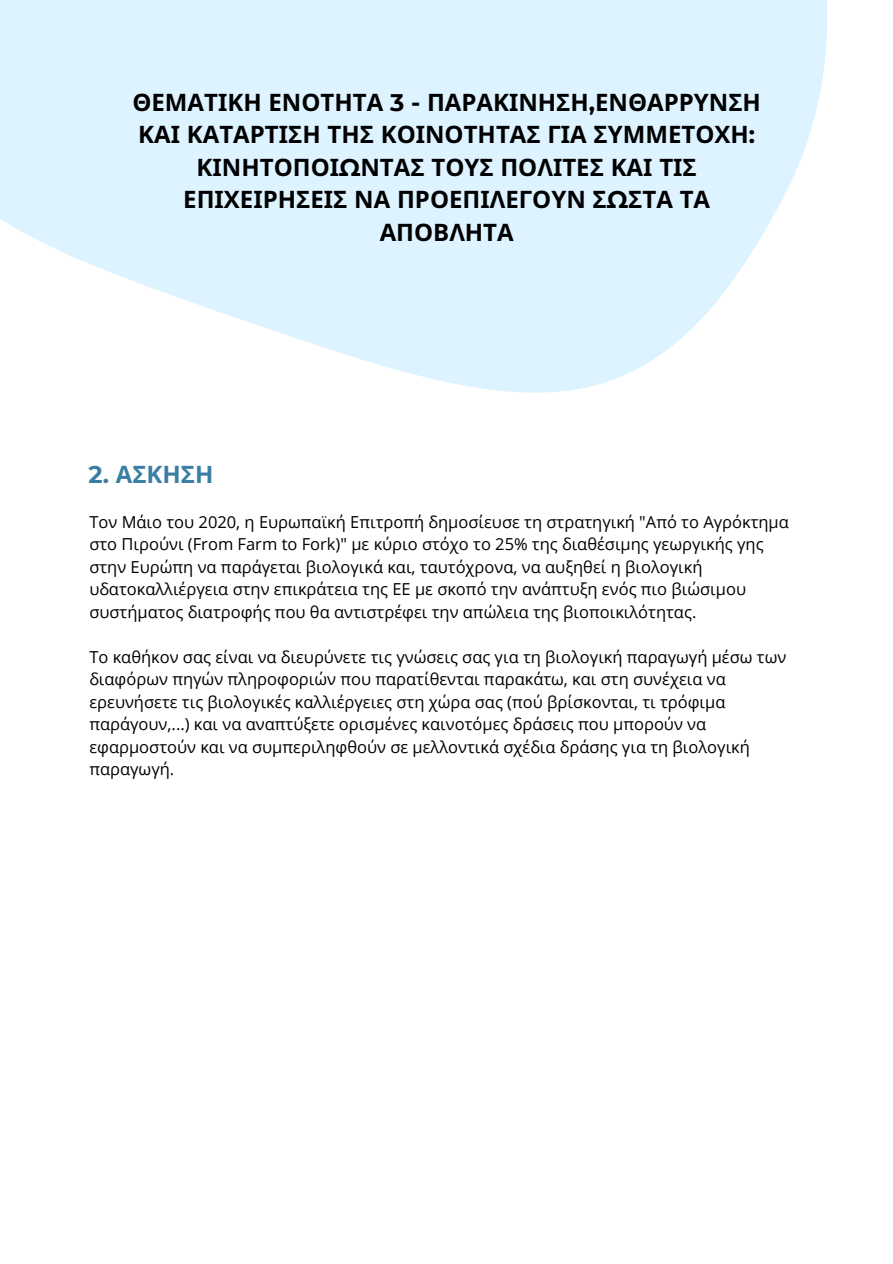
<style>
.page{position:relative;width:893px;height:1264px;background:#fff}
.page>*{position:absolute;margin:0;border:0;box-sizing:border-box;transform-origin:0 0}
.t1{font:700 24px/32.5px "Noto Sans";color:#000;text-align:center}
.t2{font:700 24px "Noto Sans";color:#3a7ea3}
.t3{font:16.5px/22.5px "Open Sans";color:#000}
.s1{font-family:"Montserrat"}
</style>
<div class="page">
<svg style="left:0;top:0;width:828px;height:393px;fill:#ddf3ff"></svg>
<p class="t1" style="left:132px;top:85px;width:630px">ΘΕΜΑΤΙΚΗ ΕΝΟΤΗΤΑ <span class="s1">3 -</span> ΠΑΡΑΚΙΝΗΣΗ<span class="s1">,</span>ΕΝΘΑΡΡΥΝΣΗ ΚΑΙ ΚΑΤΑΡΤΙΣΗ ΤΗΣ ΚΟΙΝΟΤΗΤΑΣ ΓΙΑ ΣΥΜΜΕΤΟΧΗ<span class="s1">:<br></span>ΚΙΝΗΤΟΠΟΙ<span class="s1">Ω</span>ΝΤΑΣ ΤΟΥΣ ΠΟΛΙΤΕΣ ΚΑΙ ΤΙΣ ΕΠΙΧΕΙΡΗΣΕΙΣ ΝΑ ΠΡΟΕΠΙΛΕΓΟΥΝ Σ<span class="s1">Ω</span>ΣΤΑ ΤΑ ΑΠΟΒΛΗΤΑ</p>
<p class="t2" style="left:89px;top:457px;width:126px"><span class="s1">2.</span> ΑΣΚΗΣΗ</p>
<p class="t3" style="left:89px;top:510px;width:701px">Τον Μάιο του 2020, η Ευρωπαϊκή Επιτροπή δημοσίευσε τη στρατηγική "Από το Αγρόκτημα στο Πιρούνι (From Farm to Fork)" με κύριο στόχο το 25% της διαθέσιμης γεωργικής γης στην Ευρώπη να παράγεται βιολογικά και, ταυτόχρονα, να αυξηθεί η βιολογική υδατοκαλλιέργεια στην επικράτεια της ΕΕ με σκοπό την ανάπτυξη ενός πιο βιώσιμου συστήματος διατροφής που θα αντιστρέφει την απώλεια της βιοποικιλότητας.</p>
<p class="t3" style="left:89px;top:645px;width:698px">Το καθήκον σας είναι να διευρύνετε τις γνώσεις σας για τη βιολογική παραγωγή μέσω των διαφόρων πηγών πληροφοριών που παρατίθενται παρακάτω, και στη συνέχεια να ερευνήσετε τις βιολογικές καλλιέργειες στη χώρα σας (πού βρίσκονται, τι τρόφιμα παράγουν,...) και να αναπτύξετε ορισμένες καινοτόμες δράσεις που μπορούν να εφαρμοστούν και να συμπεριληφθούν σε μελλοντικά σχέδια δράσης για τη βιολογική παραγωγή.</p>
</div>
